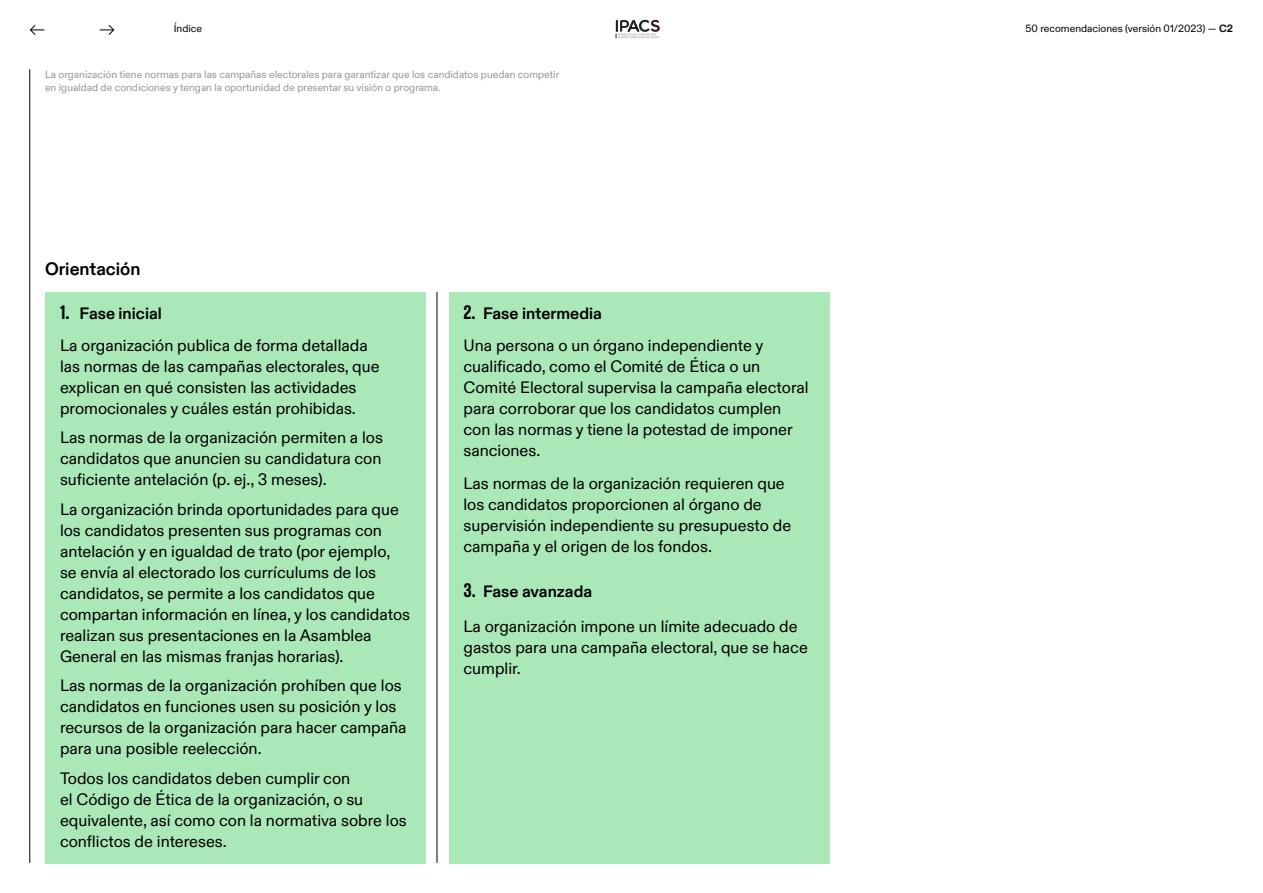
<style>
.page{position:relative;width:1263px;height:893px;background:#fff}
.page>*{position:absolute;margin:0;border:0;box-sizing:border-box;transform-origin:0 0}
.t1{font:700 18px "Olympic Sans";color:#000}
.t2{font:16.5px/21px "Olympic Sans";color:#000}
.t3{font:10.5px/13.5px "Olympic Sans";color:#969696}
.t4{font:10.5px "Olympic Sans";color:#000}
.s1{font-weight:700}
.s2{font-family:"Olympic Headline";font-size:19.5px}
</style>
<div class="page">
<hr style="left:30px;top:69px;width:1px;height:794px;background:#000">
<div style="left:45px;top:292px;width:381px;height:571px;background:#aae8b8"></div>
<div style="left:448px;top:292px;width:381px;height:571px;background:#aae8b8"></div>
<hr style="left:437px;top:292px;width:1px;height:571px;background:#000">
<svg style="left:616px;top:20px;width:44px;height:18px"></svg>
<svg style="left:30px;top:25px;width:14px;height:10px"></svg>
<svg style="left:100px;top:24px;width:14px;height:11px"></svg>
<p class="t4" style="left:174px;top:20px;width:30px">Índice</p>
<p class="t4" style="left:1026px;top:20px;width:209px">50 recomendaciones (versión 01/2023) — <span class="s1">C2</span></p>
<p class="t3" style="left:45px;top:67px;width:516px">La organización tiene normas para las campañas electorales para garantizar que los candidatos puedan competir en igualdad de condiciones y tengan la oportunidad de presentar su visión o programa.</p>
<p class="t1" style="left:45px;top:255px;width:97px">Orientación</p>
<p class="t2" style="left:60px;top:296px;width:309px;line-height:32.2px"><span class="s2">1.</span> <span class="s1">Fase inicial<br></span>La organización publica de forma detallada</p>
<p class="t2" style="left:60px;top:354px;width:321px">las normas de las campañas electorales, que explican en qué consisten las actividades promocionales y cuáles están prohibidas.</p>
<p class="t2" style="left:60px;top:426px;width:324px;text-align:justify">Las normas de la organización permiten a los candidatos que anuncien su candidatura con suficiente antelación (p. ej., 3 meses).</p>
<p class="t2" style="left:60px;top:497px;width:352px">La organización brinda oportunidades para que los candidatos presenten sus programas con antelación y en igualdad de trato (por ejemplo, se envía al electorado los currículums de los candidatos, se permite a los candidatos que compartan información en línea, y los candidatos realizan sus presentaciones en la Asamblea General en las mismas franjas horarias).</p>
<p class="t2" style="left:60px;top:674px;width:348px">Las normas de la organización prohíben que los candidatos en funciones usen su posición y los recursos de la organización para hacer campaña para una posible reelección.</p>
<p class="t2" style="left:60px;top:766px;width:348px">Todos los candidatos deben cumplir con<br>el Código de Ética de la organización, o su equivalente, así como con la normativa sobre los conflictos de intereses.</p>
<p class="t2" style="left:463px;top:296px;width:301px;line-height:32.2px"><span class="s2">2.</span> <span class="s1">Fase intermedia<br></span>Una persona o un órgano independiente y</p>
<p class="t2" style="left:463px;top:354px;width:347px">cualificado, como el Comité de Ética o un Comité Electoral supervisa la campaña electoral para corroborar que los candidatos cumplen con las normas y tiene la potestad de imponer sanciones.</p>
<p class="t2" style="left:463px;top:472px;width:329px">Las normas de la organización requieren que los candidatos proporcionen al órgano de supervisión independiente su presupuesto de campaña y el origen de los fondos.</p>
<p class="t2" style="left:463px;top:573px;width:336px;line-height:34.8px"><span class="s2">3.</span> <span class="s1">Fase avanzada<br></span>La organización impone un límite adecuado de</p>
<p class="t2" style="left:463px;top:636px;width:346px">gastos para una campaña electoral, que se hace cumplir.</p>
</div>
